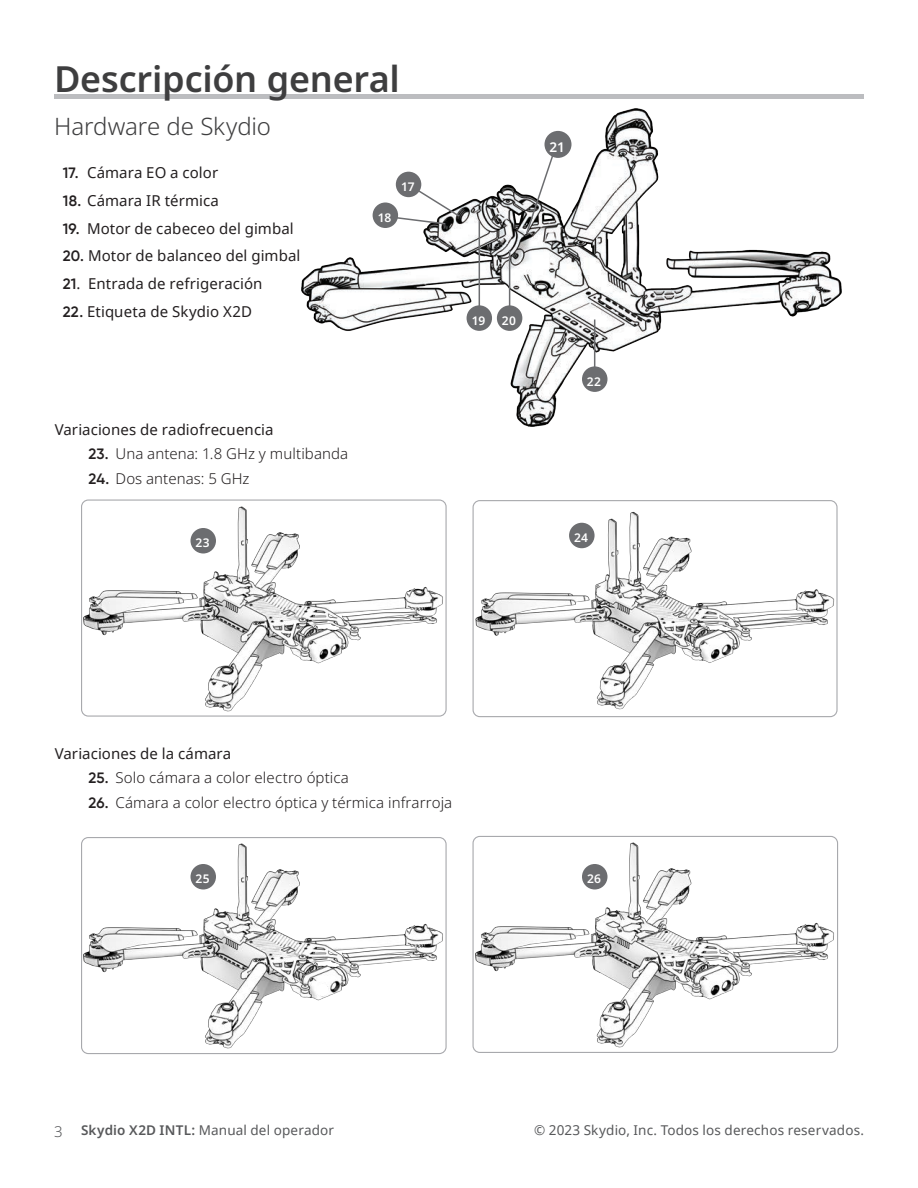
<style>
.page{position:relative;width:918px;height:1188px;background:#fff}
.page>*{position:absolute;margin:0;border:0;box-sizing:border-box;transform-origin:0 0}
.Heading_1{font:600 36px "Noto Sans";letter-spacing:-.005em;color:#3e3e3f}
.Heading_2{font:300 24px "Noto Sans";letter-spacing:-.005em;color:#3e3e3f}
.Case_body_copy{font:15px "Noto Sans";letter-spacing:.005em;color:#231f20}
.t1{font:300 15px "Noto Sans";letter-spacing:.005em;color:#231f20}
.t2{font:13.5px "Noto Sans";letter-spacing:.01em;color:#57585a}
.t3{font:600 13.5px "Noto Sans";color:#fff}
.t4{font:600 12px "Noto Sans";letter-spacing:.025em;color:#fff}
.s1{font-family:"Gilroy";font-weight:600}
.s2{font-weight:300;font-size:15px}
.s3{font-weight:600}
</style>
<div class="page">
<div style="left:54px;top:94px;width:810px;height:5px;background:#bcbdc0"></div>
<img style="left:301px;top:108px;width:540px;height:318px">
<div style="left:582px;top:366px;width:26px;height:26px;background:#6c6d70;border-radius:50%"></div>
<div style="left:467px;top:305px;width:25px;height:26px;background:#6c6d70;border-radius:50%"></div>
<hr style="left:594px;top:319px;width:1px;height:50px;background:#6c6d70">
<hr style="left:509px;top:250px;width:1px;height:71px;background:#6c6d70">
<hr style="left:479px;top:221px;width:1px;height:90px;background:#6c6d70">
<div style="left:497px;top:305px;width:25px;height:26px;background:#6c6d70;border-radius:50%"></div>
<svg style="left:525px;top:141px;width:34px;height:95px"></svg>
<div style="left:545px;top:131px;width:27px;height:27px;background:#6c6d70;border-radius:50%"></div>
<div style="left:396px;top:172px;width:25px;height:25px;background:#6c6d70;border-radius:50%"></div>
<svg style="left:387px;top:182px;width:74px;height:44px"></svg>
<div style="left:373px;top:202px;width:25px;height:26px;background:#6c6d70;border-radius:50%"></div>
<img style="left:82px;top:500px;width:364px;height:215px">
<div style="left:81px;top:500px;width:366px;height:217px;border:1px solid #a8a9ad;border-radius:7px"></div>
<img style="left:473px;top:501px;width:363px;height:216px">
<div style="left:473px;top:500px;width:365px;height:217px;border:1px solid #a8a9ad;border-radius:7px"></div>
<div style="left:190px;top:528px;width:26px;height:26px;background:#6c6d70;border-radius:50%"></div>
<div style="left:569px;top:523px;width:26px;height:25px;background:#6c6d70;border-radius:50%"></div>
<img style="left:82px;top:838px;width:363px;height:215px">
<div style="left:81px;top:837px;width:366px;height:217px;border:1px solid #a8a9ad;border-radius:7px"></div>
<img style="left:474px;top:836px;width:363px;height:216px">
<div style="left:472px;top:836px;width:366px;height:217px;border:1px solid #a8a9ad;border-radius:7px"></div>
<div style="left:190px;top:864px;width:26px;height:26px;background:#6c6d70;border-radius:50%"></div>
<div style="left:582px;top:864px;width:26px;height:26px;background:#6c6d70;border-radius:50%"></div>
<div style="left:316px;top:984px;width:13px;height:12px;background:#fff;border-radius:50%"></div>
<p class="Heading_1" style="left:54px;top:59px;width:347px">Descripción general</p>
<p class="Heading_2" style="left:54px;top:113px;width:218px">Hardware de Skydio</p>
<p class="Case_body_copy" style="left:63px;top:162px;width:157px"><span class="s1">17.</span> Cámara EO a color</p>
<p class="Case_body_copy" style="left:63px;top:190px;width:158px"><span class="s1">18.</span> Cámara IR térmica</p>
<p class="Case_body_copy" style="left:63px;top:218px;width:232px"><span class="s1">19.</span> Motor de cabeceo del gimbal</p>
<p class="Case_body_copy" style="left:63px;top:246px;width:239px"><span class="s1">20.</span> Motor de balanceo del gimbal</p>
<p class="Case_body_copy" style="left:63px;top:273px;width:201px"><span class="s1">21</span>. Entrada de refrigeración</p>
<p class="Case_body_copy" style="left:63px;top:301px;width:191px"><span class="s1">22.</span> Etiqueta de Skydio X2D</p>
<p class="t4" style="left:378px;top:211px;width:15px">18</p>
<p class="t4" style="left:401px;top:180px;width:15px">17</p>
<p class="Case_body_copy" style="left:55px;top:419px;width:220px">Variaciones de radiofrecuencia</p>
<p class="t1" style="left:89px;top:445px;width:261px"><span class="s1">23.</span> Una antena: 1.8 GHz y multibanda</p>
<p class="t1" style="left:89px;top:470px;width:163px"><span class="s1">24.</span> Dos antenas: 5 GHz</p>
<p class="t4" style="left:195px;top:536px;width:16px">23</p>
<p class="t3" style="left:549px;top:139px;width:17px">21</p>
<p class="t4" style="left:472px;top:313px;width:15px">19</p>
<p class="t4" style="left:502px;top:313px;width:16px">20</p>
<p class="t4" style="left:587px;top:374px;width:16px">22</p>
<p class="t4" style="left:574px;top:531px;width:16px">24</p>
<p class="Case_body_copy" style="left:55px;top:743px;width:178px">Variaciones de la cámara</p>
<p class="t1" style="left:89px;top:769px;width:262px"><span class="s1">25.</span> Solo cámara a color electro óptica</p>
<p class="t1" style="left:89px;top:794px;width:365px"><span class="s1">26.</span> Cámara a color electro óptica y térmica infrarroja</p>
<p class="t4" style="left:195px;top:872px;width:16px">25</p>
<p class="t4" style="left:587px;top:872px;width:15px">26</p>
<p class="t2" style="left:54px;top:1121px;width:282px"><span class="s2">3</span> <span class="s3">Skydio X2D INTL:</span> Manual del operador</p>
<p class="t2" style="left:534px;top:1121px;width:331px">© 2023 Skydio, Inc. Todos los derechos reservados.</p>
</div>
